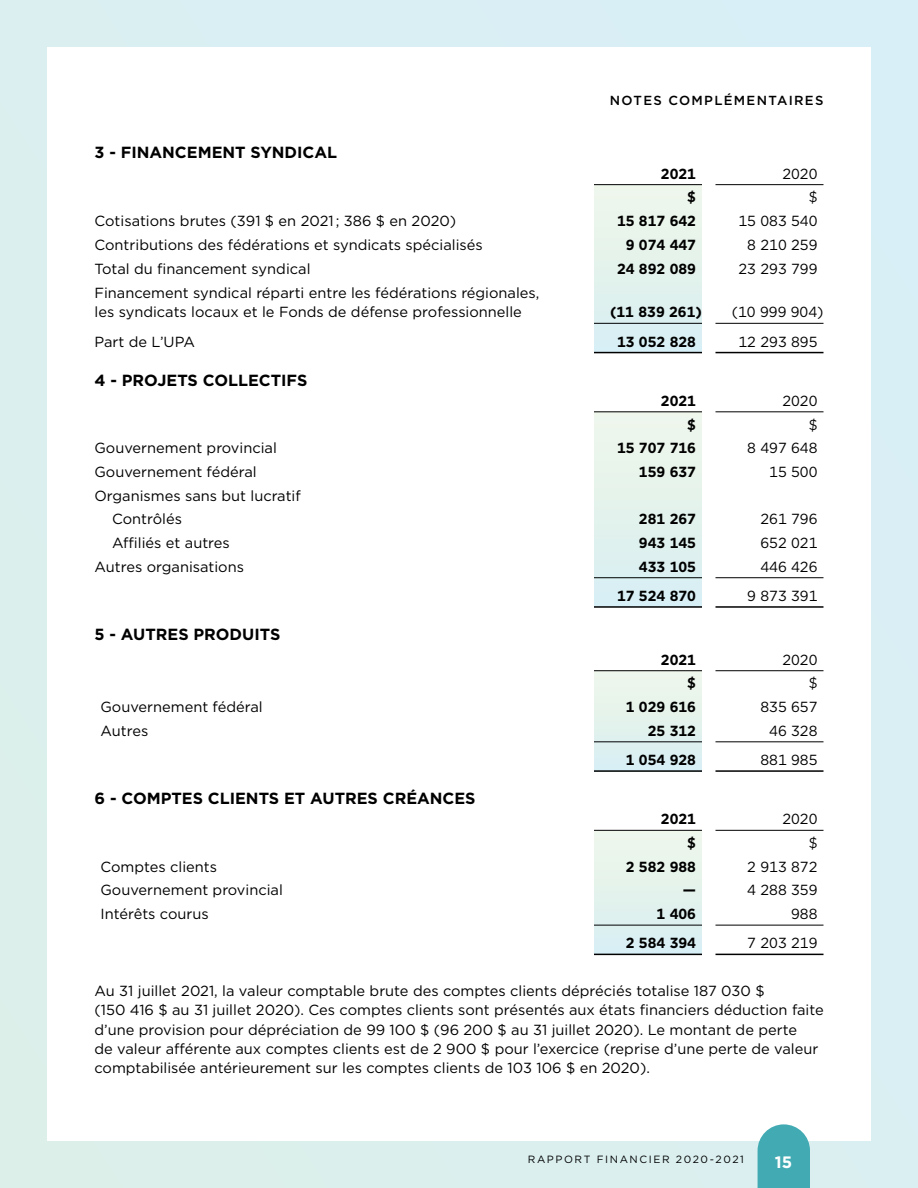
<style>
.page{position:relative;width:918px;height:1188px;background:#dbeff1}
.page>*{position:absolute;margin:0;border:0;box-sizing:border-box;transform-origin:0 0}
.t1{font:700 16.5px "Gotham";color:#fff}
.t2{font:700 16.2px "Gotham";color:#000}
.t3{font:14.7px/19.2px "Gotham";color:#000}
.t4{font:700 14.7px "Gotham";color:#000}
.t5{font:500 13.2px "Gotham";letter-spacing:.1em;color:#000}
.t6{font:10.5px "Gotham";letter-spacing:.15em;color:#000}
</style>
<div class="page">
<div style="left:47px;top:47px;width:824px;height:1094px;background:#fff"></div>
<svg style="left:758px;top:1124px;width:52px;height:64px;background:#53b1b9"></svg>
<div style="left:594px;top:185px;width:108px;height:168px;background:#e4f2ec"></div>
<div style="left:594px;top:412px;width:108px;height:195px;background:#e4f2ec"></div>
<div style="left:594px;top:671px;width:108px;height:100px;background:#e4f2ec"></div>
<div style="left:594px;top:830px;width:108px;height:124px;background:#e4f2ec"></div>
<hr style="left:594px;top:323px;width:108px;height:1px;background:#000">
<hr style="left:716px;top:323px;width:108px;height:1px;background:#000">
<hr style="left:716px;top:184px;width:108px;height:1px;background:#000">
<hr style="left:594px;top:352px;width:108px;height:1px;background:#000">
<hr style="left:716px;top:352px;width:108px;height:1px;background:#000">
<hr style="left:594px;top:184px;width:108px;height:1px;background:#000">
<hr style="left:594px;top:577px;width:108px;height:1px;background:#000">
<hr style="left:716px;top:577px;width:108px;height:1px;background:#000">
<hr style="left:716px;top:606px;width:108px;height:2px;background:#000">
<hr style="left:594px;top:411px;width:108px;height:1px;background:#000">
<hr style="left:716px;top:411px;width:108px;height:1px;background:#000">
<hr style="left:594px;top:606px;width:108px;height:2px;background:#000">
<hr style="left:594px;top:741px;width:108px;height:1px;background:#000">
<hr style="left:716px;top:741px;width:108px;height:1px;background:#000">
<hr style="left:716px;top:770px;width:108px;height:2px;background:#000">
<hr style="left:716px;top:670px;width:108px;height:1px;background:#000">
<hr style="left:594px;top:670px;width:108px;height:1px;background:#000">
<hr style="left:594px;top:770px;width:108px;height:2px;background:#000">
<hr style="left:594px;top:925px;width:108px;height:1px;background:#000">
<hr style="left:716px;top:925px;width:108px;height:1px;background:#000">
<hr style="left:716px;top:830px;width:108px;height:1px;background:#000">
<hr style="left:716px;top:954px;width:108px;height:1px;background:#000">
<hr style="left:594px;top:830px;width:108px;height:1px;background:#000">
<hr style="left:594px;top:954px;width:108px;height:1px;background:#000">
<p class="t2" style="left:94px;top:142px;width:244px">3 - FINANCEMENT SYNDICAL</p>
<p class="t5" style="left:610px;top:92px;width:215px">NOTES COMPLÉMENTAIRES</p>
<p class="t4" style="left:661px;top:164px;width:37px">2021</p>
<p class="t3" style="left:782px;top:164px;width:37px">2020</p>
<p class="t4" style="left:687px;top:187px;width:10px">$</p>
<p class="t3" style="left:809px;top:187px;width:10px">$</p>
<p class="t3" style="left:95px;top:211px;width:363px">Cotisations brutes (391 $ en 2021 ; 386 $ en 2020)</p>
<p class="t4" style="left:617px;top:211px;width:80px">15 817 642</p>
<p class="t3" style="left:739px;top:211px;width:80px">15 083 540</p>
<p class="t3" style="left:95px;top:235px;width:390px">Contributions des fédérations et syndicats spécialisés</p>
<p class="t4" style="left:626px;top:235px;width:72px">9 074 447</p>
<p class="t3" style="left:747px;top:235px;width:72px">8 210 259</p>
<p class="t3" style="left:95px;top:259px;width:218px">Total du financement syndical</p>
<p class="t4" style="left:617px;top:260px;width:80px">24 892 089</p>
<p class="t3" style="left:739px;top:259px;width:80px">23 293 799</p>
<p class="t3" style="left:95px;top:283px;width:446px">Financement syndical réparti entre les fédérations régionales, les syndicats locaux et le Fonds de défense professionnelle</p>
<p class="t4" style="left:610px;top:302px;width:93px">(11 839 261)</p>
<p class="t3" style="left:732px;top:302px;width:93px">(10 999 904)</p>
<p class="t3" style="left:95px;top:331px;width:102px">Part de L’UPA</p>
<p class="t4" style="left:617px;top:332px;width:80px">13 052 828</p>
<p class="t3" style="left:739px;top:331px;width:80px">12 293 895</p>
<p class="t2" style="left:94px;top:369px;width:214px">4 - PROJETS COLLECTIFS</p>
<p class="t4" style="left:661px;top:391px;width:37px">2021</p>
<p class="t3" style="left:782px;top:391px;width:37px">2020</p>
<p class="t4" style="left:687px;top:415px;width:10px">$</p>
<p class="t3" style="left:809px;top:414px;width:10px">$</p>
<p class="t3" style="left:95px;top:438px;width:184px">Gouvernement provincial</p>
<p class="t4" style="left:617px;top:438px;width:80px">15 707 716</p>
<p class="t3" style="left:747px;top:438px;width:72px">8 497 648</p>
<p class="t3" style="left:95px;top:462px;width:164px">Gouvernement fédéral</p>
<p class="t4" style="left:639px;top:462px;width:59px">159 637</p>
<p class="t3" style="left:769px;top:462px;width:50px">15 500</p>
<p class="t3" style="left:112px;top:483px;width:190px;line-height:23.7px;text-indent:-18px">Organismes sans but lucratif<br>Contrôlés</p>
<p class="t4" style="left:639px;top:509px;width:59px">281 267</p>
<p class="t3" style="left:760px;top:509px;width:59px">261 796</p>
<p class="t3" style="left:112px;top:533px;width:119px">Affiliés et autres</p>
<p class="t4" style="left:639px;top:533px;width:59px">943 145</p>
<p class="t3" style="left:760px;top:533px;width:59px">652 021</p>
<p class="t3" style="left:95px;top:557px;width:151px">Autres organisations</p>
<p class="t4" style="left:639px;top:557px;width:59px">433 105</p>
<p class="t3" style="left:760px;top:557px;width:59px">446 426</p>
<p class="t4" style="left:617px;top:586px;width:80px">17 524 870</p>
<p class="t3" style="left:747px;top:586px;width:72px">9 873 391</p>
<p class="t2" style="left:94px;top:623px;width:187px">5 - AUTRES PRODUITS</p>
<p class="t4" style="left:661px;top:650px;width:37px">2021</p>
<p class="t3" style="left:782px;top:650px;width:37px">2020</p>
<p class="t4" style="left:687px;top:673px;width:10px">$</p>
<p class="t3" style="left:809px;top:673px;width:10px">$</p>
<p class="t3" style="left:100px;top:697px;width:164px">Gouvernement fédéral</p>
<p class="t4" style="left:626px;top:697px;width:72px">1 029 616</p>
<p class="t3" style="left:760px;top:697px;width:59px">835 657</p>
<p class="t3" style="left:100px;top:721px;width:49px">Autres</p>
<p class="t4" style="left:648px;top:721px;width:50px">25 312</p>
<p class="t3" style="left:769px;top:721px;width:50px">46 328</p>
<p class="t4" style="left:626px;top:750px;width:72px">1 054 928</p>
<p class="t3" style="left:760px;top:750px;width:59px">881 985</p>
<p class="t2" style="left:94px;top:788px;width:383px">6 - COMPTES CLIENTS ET AUTRES CRÉANCES</p>
<p class="t4" style="left:661px;top:809px;width:37px">2021</p>
<p class="t3" style="left:782px;top:809px;width:37px">2020</p>
<p class="t4" style="left:687px;top:833px;width:10px">$</p>
<p class="t3" style="left:809px;top:833px;width:10px">$</p>
<p class="t3" style="left:100px;top:857px;width:118px">Comptes clients</p>
<p class="t4" style="left:626px;top:857px;width:72px">2 582 988</p>
<p class="t3" style="left:747px;top:857px;width:72px">2 913 872</p>
<p class="t3" style="left:100px;top:880px;width:184px">Gouvernement provincial</p>
<p class="t4" style="left:683px;top:880px;width:15px">—</p>
<p class="t3" style="left:747px;top:880px;width:72px">4 288 359</p>
<p class="t3" style="left:100px;top:904px;width:110px">Intérêts courus</p>
<p class="t4" style="left:657px;top:904px;width:41px">1 406</p>
<p class="t3" style="left:791px;top:904px;width:28px">988</p>
<p class="t4" style="left:626px;top:933px;width:72px">2 584 394</p>
<p class="t3" style="left:747px;top:933px;width:72px">7 203 219</p>
<p class="t3" style="left:95px;top:981px;width:731px">Au 31 juillet 2021, la valeur comptable brute des comptes clients dépréciés totalise 187 030 $<br>(150 416 $ au 31 juillet 2020). Ces comptes clients sont présentés aux états financiers déduction faite d’une provision pour dépréciation de 99 100 $ (96 200 $ au 31 juillet 2020). Le montant de perte<br>de valeur afférente aux comptes clients est de 2 900 $ pour l’exercice (reprise d’une perte de valeur comptabilisée antérieurement sur les comptes clients de 103 106 $ en 2020).</p>
<p class="t6" style="left:528px;top:1153px;width:218px">RAPPORT FINANCIER 2020-2021</p>
<p class="t1" style="left:775px;top:1151px;width:19px">15</p>
</div>
